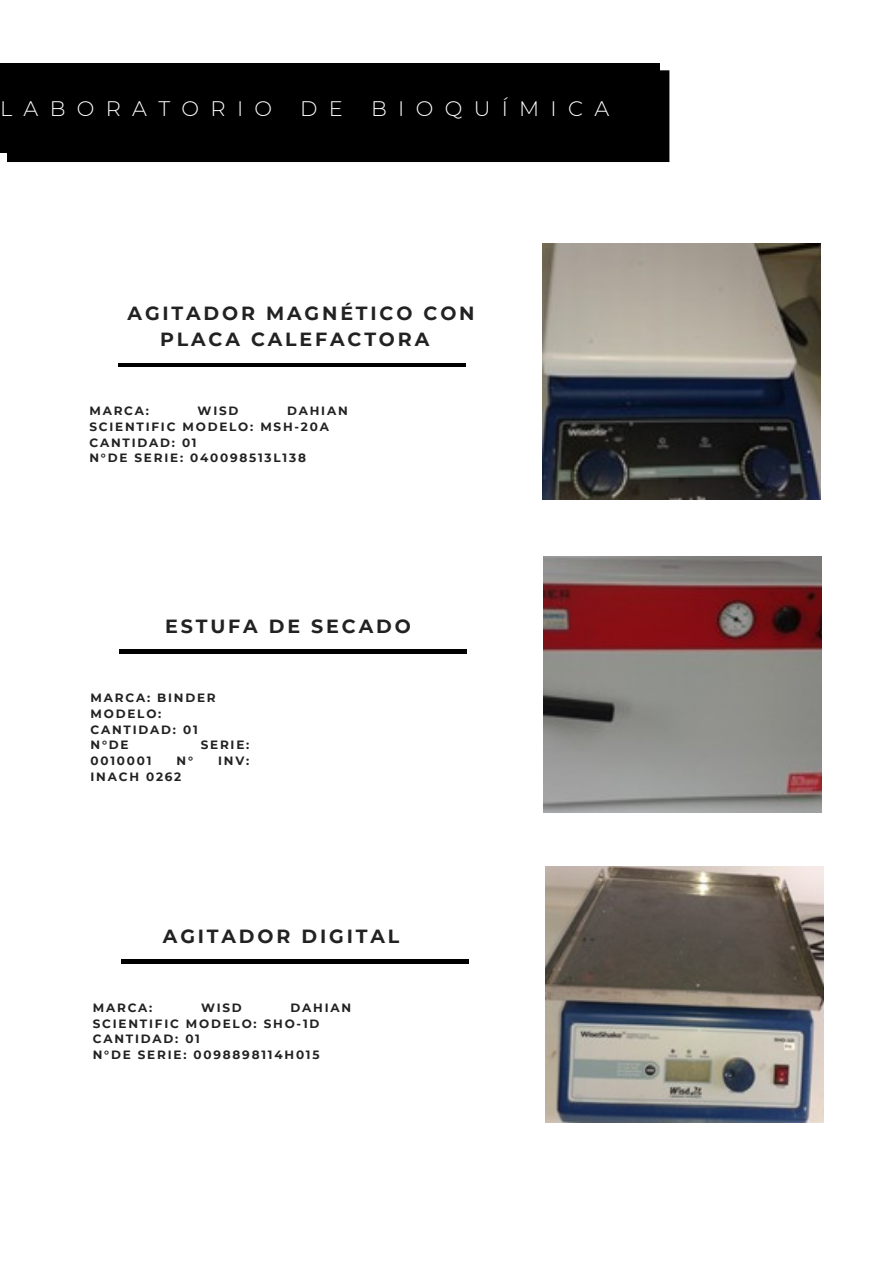
<style>
.page{position:relative;width:893px;height:1264px;background:#fff}
.page>*{position:absolute;margin:0;border:0;box-sizing:border-box;transform-origin:0 0}
.t1{font:300 21px "Montserrat";letter-spacing:.54em;color:#fff}
.t2{font:700 19.05px/25.8px "Montserrat";letter-spacing:.15em;color:#222}
.t3{font:700 12px/15.8px "Montserrat";letter-spacing:.15em;color:#222}
</style>
<div class="page">
<div style="left:7px;top:70px;width:662px;height:92px;background:#000"></div>
<div style="left:0;top:63px;width:660px;height:89px;background:#000"></div>
<img style="left:542px;top:244px;width:278px;height:255px">
<hr style="left:118px;top:363px;width:347px;height:3px;background:#000">
<img style="left:543px;top:557px;width:278px;height:255px">
<hr style="left:119px;top:650px;width:348px;height:3px;background:#000">
<img style="left:546px;top:866px;width:277px;height:256px">
<hr style="left:121px;top:959px;width:348px;height:4px;background:#000">
<p class="t1" style="left:0;top:95px;width:274px">LABORATORIO</p>
<p class="t1" style="left:300px;top:95px;width:44px">D E</p>
<p class="t1" style="left:371px;top:95px;width:240px">BIOQUÍMICA</p>
<p class="t2" style="left:160px;top:301px;width:316px;text-indent:-32px">AGITADOR MAGNÉTICO CON<br>PLACA CALEFACTORA</p>
<p class="t3" style="left:89px;top:403px;width:61px">MARCA:</p>
<p class="t3" style="left:198px;top:403px;width:42px">WISD</p>
<p class="t3" style="left:89px;top:403px;width:260px;text-indent:198px">DAHIAN<br>SCIENTIFIC MODELO: MSH-20A</p>
<p class="t3" style="left:89px;top:434px;width:109px">CANTIDAD: 01</p>
<p class="t3" style="left:89px;top:450px;width:218px">N°DE SERIE: 040098513L138</p>
<p class="t2" style="left:165px;top:613px;width:247px">ESTUFA DE SECADO</p>
<p class="t3" style="left:90px;top:689px;width:127px">MARCA: BINDER<br>MODELO:</p>
<p class="t3" style="left:90px;top:721px;width:109px">CANTIDAD: 01</p>
<p class="t3" style="left:90px;top:737px;width:40px">N°DE</p>
<p class="t3" style="left:201px;top:737px;width:50px">SERIE:</p>
<p class="t3" style="left:90px;top:752px;width:62px">0010001</p>
<p class="t3" style="left:176px;top:752px;width:18px">N°</p>
<p class="t3" style="left:218px;top:752px;width:33px">INV:</p>
<p class="t3" style="left:90px;top:768px;width:92px">INACH 0262</p>
<p class="t2" style="left:163px;top:923px;width:238px">AGITADOR DIGITAL</p>
<p class="t3" style="left:93px;top:999px;width:61px">MARCA:</p>
<p class="t3" style="left:201px;top:999px;width:42px">WISD</p>
<p class="t3" style="left:93px;top:999px;width:260px;text-indent:198px">DAHIAN<br>SCIENTIFIC MODELO: SHO-1D</p>
<p class="t3" style="left:93px;top:1031px;width:109px">CANTIDAD: 01</p>
<p class="t3" style="left:93px;top:1046px;width:228px">N°DE SERIE: 0098898114H015</p>
</div>
